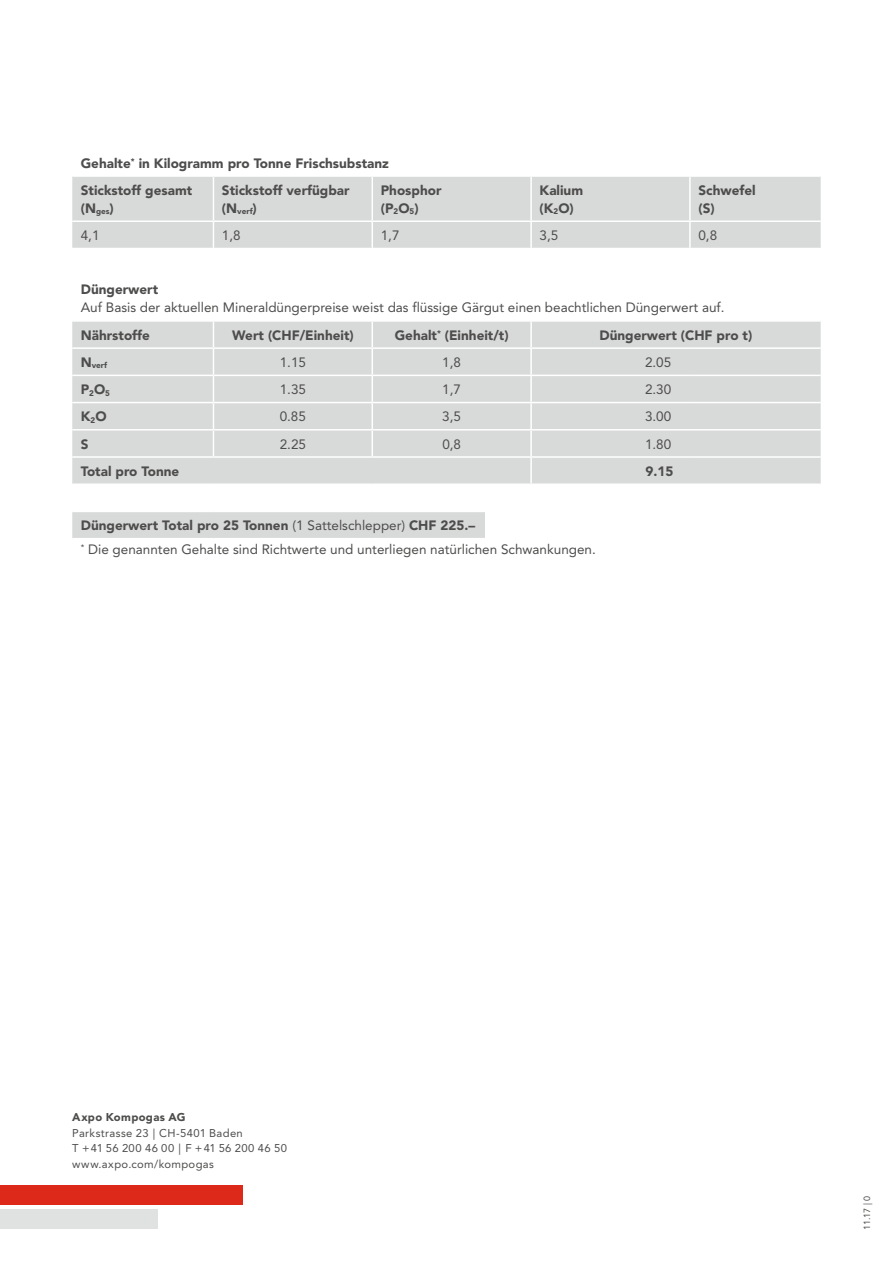
<style>
.page{position:relative;width:893px;height:1263px;background:#fff}
.page>*{position:absolute;margin:0;border:0;box-sizing:border-box;transform-origin:0 0}
.t1{font:900 13.5px/18px "Avenir LT Pro";color:#4d4d4c}
.t2{font:13.5px "Avenir LT Pro";color:#4d4d4c}
.t3{font:11.25px/15.8px "Avenir LT Pro";letter-spacing:.03em;color:#4d4d4c}
.t4{font:900 11.25px "Avenir LT Pro";letter-spacing:.03em;color:#4d4d4c}
.t5{font:9px "Avenir LT Pro";color:#4d4d4c}
.t6{font:900 8.1px "Avenir LT Pro";color:#4d4d4c}
.s1{font-weight:400}
</style>
<div class="page">
<div style="left:0;top:1210px;width:157px;height:19px;background:#e0e1e1"></div>
<div style="left:0;top:1185px;width:242px;height:20px;background:#dc291a"></div>
<svg style="left:72px;top:177px;width:749px;height:361px;background:#dcdcdc"></svg>
<svg style="left:72px;top:249px;width:749px;height:71px"></svg>
<hr style="left:213px;top:177px;width:1px;height:43px;background:#fff">
<hr style="left:372px;top:177px;width:1px;height:43px;background:#fff">
<hr style="left:530px;top:177px;width:2px;height:43px;background:#fff">
<hr style="left:689px;top:177px;width:2px;height:43px;background:#fff">
<hr style="left:72px;top:220px;width:141px;height:2px;background:#fff">
<hr style="left:213px;top:220px;width:159px;height:2px;background:#fff">
<svg style="left:213px;top:222px;width:1px;height:26px"></svg>
<hr style="left:372px;top:220px;width:159px;height:2px;background:#fff">
<svg style="left:372px;top:222px;width:1px;height:26px"></svg>
<hr style="left:531px;top:220px;width:159px;height:2px;background:#fff">
<hr style="left:530px;top:222px;width:2px;height:26px;background:#fff">
<hr style="left:690px;top:220px;width:131px;height:2px;background:#fff">
<hr style="left:689px;top:222px;width:2px;height:26px;background:#fff">
<hr style="left:72px;top:248px;width:141px;height:1px;background:#fff">
<hr style="left:213px;top:248px;width:159px;height:1px;background:#fff">
<hr style="left:372px;top:248px;width:159px;height:1px;background:#fff">
<hr style="left:531px;top:248px;width:159px;height:1px;background:#fff">
<hr style="left:690px;top:248px;width:131px;height:1px;background:#fff">
<hr style="left:72px;top:275px;width:141px;height:1px;background:#fff">
<hr style="left:213px;top:275px;width:159px;height:1px;background:#fff">
<hr style="left:372px;top:275px;width:159px;height:1px;background:#fff">
<hr style="left:531px;top:275px;width:159px;height:1px;background:#fff">
<hr style="left:690px;top:275px;width:131px;height:1px;background:#fff">
<hr style="left:72px;top:320px;width:141px;height:2px;background:#fff">
<hr style="left:213px;top:320px;width:159px;height:2px;background:#fff">
<hr style="left:372px;top:320px;width:159px;height:2px;background:#fff">
<hr style="left:531px;top:320px;width:159px;height:2px;background:#fff">
<hr style="left:530px;top:322px;width:2px;height:25px;background:#fff">
<hr style="left:690px;top:320px;width:131px;height:2px;background:#fff">
<hr style="left:72px;top:347px;width:141px;height:2px;background:#fff">
<hr style="left:213px;top:347px;width:159px;height:2px;background:#fff">
<hr style="left:372px;top:347px;width:159px;height:2px;background:#fff">
<hr style="left:531px;top:347px;width:159px;height:2px;background:#fff">
<hr style="left:530px;top:349px;width:2px;height:26px;background:#fff">
<hr style="left:690px;top:347px;width:131px;height:2px;background:#fff">
<hr style="left:72px;top:375px;width:141px;height:1px;background:#fff">
<hr style="left:213px;top:375px;width:159px;height:1px;background:#fff">
<hr style="left:372px;top:375px;width:159px;height:1px;background:#fff">
<hr style="left:531px;top:375px;width:159px;height:1px;background:#fff">
<hr style="left:530px;top:376px;width:2px;height:26px;background:#fff">
<hr style="left:690px;top:375px;width:131px;height:1px;background:#fff">
<hr style="left:72px;top:402px;width:141px;height:1px;background:#fff">
<hr style="left:213px;top:402px;width:159px;height:1px;background:#fff">
<hr style="left:372px;top:402px;width:159px;height:1px;background:#fff">
<hr style="left:531px;top:402px;width:159px;height:1px;background:#fff">
<hr style="left:530px;top:403px;width:2px;height:26px;background:#fff">
<hr style="left:690px;top:402px;width:131px;height:1px;background:#fff">
<hr style="left:72px;top:429px;width:141px;height:1px;background:#fff">
<hr style="left:213px;top:429px;width:159px;height:1px;background:#fff">
<svg style="left:213px;top:322px;width:1px;height:134px"></svg>
<hr style="left:372px;top:429px;width:159px;height:1px;background:#fff">
<svg style="left:372px;top:322px;width:1px;height:134px"></svg>
<hr style="left:531px;top:429px;width:159px;height:1px;background:#fff">
<hr style="left:530px;top:430px;width:2px;height:26px;background:#fff">
<hr style="left:690px;top:429px;width:131px;height:1px;background:#fff">
<hr style="left:72px;top:456px;width:141px;height:2px;background:#fff">
<hr style="left:213px;top:456px;width:159px;height:2px;background:#fff">
<hr style="left:372px;top:456px;width:159px;height:2px;background:#fff">
<hr style="left:531px;top:456px;width:159px;height:2px;background:#fff">
<hr style="left:530px;top:458px;width:2px;height:25px;background:#fff">
<hr style="left:690px;top:456px;width:131px;height:2px;background:#fff">
<hr style="left:72px;top:483px;width:141px;height:2px;background:#fff">
<hr style="left:213px;top:483px;width:159px;height:2px;background:#fff">
<hr style="left:372px;top:483px;width:159px;height:2px;background:#fff">
<hr style="left:531px;top:483px;width:159px;height:2px;background:#fff">
<hr style="left:530px;top:485px;width:2px;height:26px;background:#fff">
<hr style="left:690px;top:483px;width:131px;height:2px;background:#fff">
<hr style="left:72px;top:511px;width:141px;height:1px;background:#fff">
<hr style="left:213px;top:511px;width:159px;height:1px;background:#fff">
<hr style="left:372px;top:511px;width:159px;height:1px;background:#fff">
<div style="left:485px;top:509px;width:350px;height:32px;background:#fff"></div>
<p class="t1" style="left:81px;top:149px;width:310px;line-height:27.2px">Gehalte<sup>*</sup> in Kilogramm pro Tonne Frischsubstanz<br>Stickstoff gesamt</p>
<p class="t1" style="left:81px;top:199px;width:34px">(N<sub>ges</sub>)</p>
<p class="t1" style="left:222px;top:181px;width:129px">Stickstoff verfügbar</p>
<p class="t6" style="left:222px;top:207px;width:36px"><sup>(N</sup>verf<sup>)</sup></p>
<p class="t1" style="left:381px;top:181px;width:62px">Phosphor (P<sub>2</sub>O<sub>5</sub>)</p>
<p class="t1" style="left:540px;top:181px;width:45px">Kalium (K<sub>2</sub>O)</p>
<p class="t1" style="left:698px;top:181px;width:59px">Schwefel (S)</p>
<p class="t2" style="left:81px;top:227px;width:20px">4,1</p>
<p class="t2" style="left:222px;top:227px;width:20px">1,8</p>
<p class="t2" style="left:381px;top:227px;width:20px">1,7</p>
<p class="t2" style="left:540px;top:227px;width:20px">3,5</p>
<p class="t2" style="left:698px;top:227px;width:20px">0,8</p>
<p class="t1" style="left:81px;top:281px;width:79px">Düngerwert</p>
<p class="t2" style="left:81px;top:299px;width:645px">Auf Basis der aktuellen Mineraldüngerpreise weist das flüssige Gärgut einen beachtlichen Düngerwert auf.</p>
<p class="t1" style="left:81px;top:326px;width:70px">Nährstoffe</p>
<p class="t1" style="left:232px;top:326px;width:123px">Wert (CHF/Einheit)</p>
<p class="t1" style="left:395px;top:326px;width:115px">Gehalt<sup>*</sup> (Einheit/t)</p>
<p class="t1" style="left:599px;top:326px;width:154px">Düngerwert (CHF pro t)</p>
<p class="t6" style="left:81px;top:361px;width:28px"><sup>N</sup>verf</p>
<p class="t2" style="left:280px;top:354px;width:28px">1.15</p>
<p class="t2" style="left:442px;top:354px;width:20px">1,8</p>
<p class="t2" style="left:645px;top:354px;width:28px">2.05</p>
<p class="t1" style="left:81px;top:380px;width:31px">P<sub>2</sub>O<sub>5</sub></p>
<p class="t2" style="left:280px;top:381px;width:28px">1.35</p>
<p class="t2" style="left:442px;top:381px;width:20px">1,7</p>
<p class="t2" style="left:645px;top:381px;width:28px">2.30</p>
<p class="t1" style="left:81px;top:408px;width:27px">K<sub>2</sub>O</p>
<p class="t2" style="left:280px;top:408px;width:28px">0.85</p>
<p class="t2" style="left:442px;top:408px;width:20px">3,5</p>
<p class="t2" style="left:645px;top:408px;width:28px">3.00</p>
<p class="t1" style="left:81px;top:435px;width:9px">S</p>
<p class="t2" style="left:280px;top:436px;width:28px">2.25</p>
<p class="t2" style="left:442px;top:436px;width:20px">0,8</p>
<p class="t2" style="left:645px;top:436px;width:28px">1.80</p>
<p class="t1" style="left:81px;top:462px;width:100px">Total pro Tonne</p>
<p class="t1" style="left:646px;top:462px;width:29px">9.15</p>
<p class="t1" style="left:81px;top:516px;width:396px">Düngerwert Total pro 25 Tonnen <span class="s1">(1 Sattelschlepper)</span> CHF 225.–</p>
<p class="t2" style="left:81px;top:541px;width:517px"><sup>*</sup> Die genannten Gehalte sind Richtwerte und unterliegen natürlichen Schwankungen.</p>
<p class="t4" style="left:72px;top:1110px;width:115px">Axpo Kompogas AG</p>
<p class="t3" style="left:72px;top:1125px;width:216px">Parkstrasse 23 | CH-5401 Baden<br>T +41 56 200 46 00 | F +41 56 200 46 50 www.axpo.com/kompogas</p>
<p class="t5" style="left:861px;top:1230px;width:36px;rotate:-90deg">11.17 | 0</p>
</div>
